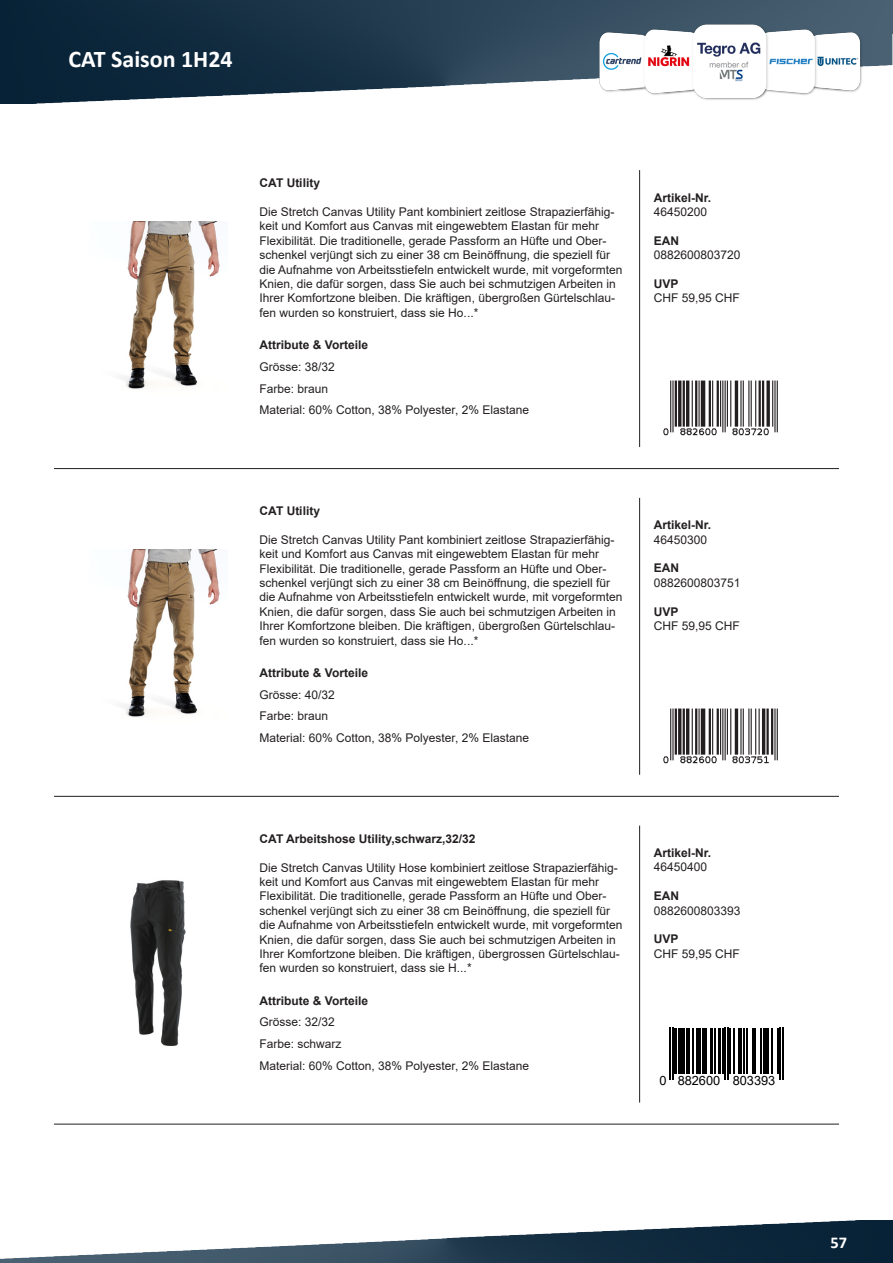
<style>
.page{position:relative;width:893px;height:1263px;background:#fff}
.page>*{position:absolute;margin:0;border:0;box-sizing:border-box;transform-origin:0 0}
.t1{font:700 24px "Calibri";color:#fff}
.t2{font:700 16.5px "Calibri";color:#fff}
.t3{font:12.75px "Arial";color:#000}
.t4{font:12px/14.4px "Arial";color:#231f20}
.t5{font:700 12px "Arial";color:#231f20}
</style>
<div class="page">
<img style="left:0;top:0;width:893px;height:104px">
<img style="left:604px;top:0;width:259px;height:104px">
<img style="left:0;top:1220px;width:893px;height:43px">
<img style="left:597px;top:22px;width:266px;height:79px">
<img style="left:122px;top:221px;width:98px;height:169px">
<hr style="left:639px;top:170px;width:1px;height:277px;background:#231f20">
<hr style="left:54px;top:468px;width:785px;height:1px;background:#231f20">
<img style="left:663px;top:380px;width:115px;height:56px">
<img style="left:122px;top:549px;width:98px;height:169px">
<hr style="left:639px;top:498px;width:1px;height:277px;background:#231f20">
<hr style="left:54px;top:796px;width:785px;height:1px;background:#231f20">
<img style="left:663px;top:708px;width:115px;height:56px">
<img style="left:130px;top:880px;width:56px;height:166px">
<hr style="left:639px;top:826px;width:1px;height:276px;background:#231f20">
<hr style="left:54px;top:1124px;width:785px;height:1px;background:#231f20">
<svg style="left:669px;top:1028px;width:115px;height:52px"></svg>
<hr style="left:670px;top:1028px;width:1px;height:52px;background:#000">
<hr style="left:672px;top:1028px;width:1px;height:52px;background:#000">
<hr style="left:674px;top:1028px;width:3px;height:45px;background:#000">
<hr style="left:678px;top:1028px;width:4px;height:45px;background:#000">
<hr style="left:683px;top:1028px;width:2px;height:45px;background:#000">
<hr style="left:686px;top:1028px;width:4px;height:45px;background:#000">
<hr style="left:692px;top:1028px;width:2px;height:45px;background:#000">
<hr style="left:696px;top:1028px;width:2px;height:45px;background:#000">
<hr style="left:700px;top:1028px;width:1px;height:45px;background:#000">
<div style="left:702px;top:1028px;width:5px;height:45px;background:#000"></div>
<hr style="left:710px;top:1028px;width:3px;height:45px;background:#000">
<hr style="left:714px;top:1028px;width:1px;height:45px;background:#000">
<hr style="left:719px;top:1028px;width:2px;height:45px;background:#000">
<hr style="left:722px;top:1028px;width:1px;height:45px;background:#000">
<hr style="left:725px;top:1028px;width:1px;height:52px;background:#000">
<hr style="left:727px;top:1028px;width:1px;height:52px;background:#000">
<hr style="left:729px;top:1028px;width:2px;height:45px;background:#000">
<hr style="left:733px;top:1028px;width:1px;height:45px;background:#000">
<hr style="left:738px;top:1028px;width:3px;height:45px;background:#000">
<hr style="left:744px;top:1028px;width:1px;height:45px;background:#000">
<hr style="left:746px;top:1028px;width:1px;height:45px;background:#000">
<hr style="left:752px;top:1028px;width:1px;height:45px;background:#000">
<hr style="left:755px;top:1028px;width:1px;height:45px;background:#000">
<hr style="left:761px;top:1028px;width:1px;height:45px;background:#000">
<hr style="left:763px;top:1028px;width:4px;height:45px;background:#000">
<hr style="left:768px;top:1028px;width:1px;height:45px;background:#000">
<hr style="left:771px;top:1028px;width:2px;height:45px;background:#000">
<hr style="left:777px;top:1028px;width:2px;height:45px;background:#000">
<hr style="left:780px;top:1028px;width:1px;height:52px;background:#000">
<hr style="left:782px;top:1028px;width:1px;height:52px;background:#000">
<h1 class="t1" style="left:68px;top:42px;width:166px">CAT Saison 1H24</h1>
<p class="t5" style="left:260px;top:175px;width:62px">CAT Utility</p>
<p class="t4" style="left:260px;top:205px;width:364px">Die Stretch Canvas Utility Pant kombiniert zeitlose Strapazierfähig&shy;keit und Komfort aus Canvas mit eingewebtem Elastan für mehr Flexibilität. Die traditionelle, gerade Passform an Hüfte und Ober&shy;schenkel verjüngt sich zu einer 38 cm Beinöffnung, die speziell für die Aufnahme von Arbeitsstiefeln entwickelt wurde, mit vorgeformten Knien, die dafür sorgen, dass Sie auch bei schmutzigen Arbeiten in Ihrer Komfortzone bleiben. Die kräftigen, übergroßen Gürtelschlau&shy;fen wurden so konstruiert, dass sie Ho...*</p>
<p class="t5" style="left:260px;top:337px;width:110px">Attribute &amp; Vorteile</p>
<p class="t4" style="left:260px;top:359px;width:77px">Grösse: 38/32</p>
<p class="t4" style="left:260px;top:377px;width:271px;line-height:21.6px">Farbe: braun<br>Material: 60% Cotton, 38% Polyester, 2% Elastane</p>
<p class="t5" style="left:654px;top:189px;width:59px">Artikel-Nr.</p>
<p class="t4" style="left:654px;top:204px;width:55px">46450200</p>
<p class="t5" style="left:654px;top:232px;width:27px">EAN</p>
<p class="t4" style="left:654px;top:248px;width:88px">0882600803720</p>
<p class="t5" style="left:654px;top:275px;width:26px">UVP</p>
<p class="t4" style="left:654px;top:291px;width:88px">CHF 59,95 CHF</p>
<p class="t5" style="left:260px;top:502px;width:62px">CAT Utility</p>
<p class="t4" style="left:260px;top:532px;width:364px">Die Stretch Canvas Utility Pant kombiniert zeitlose Strapazierfähig&shy;keit und Komfort aus Canvas mit eingewebtem Elastan für mehr Flexibilität. Die traditionelle, gerade Passform an Hüfte und Ober&shy;schenkel verjüngt sich zu einer 38 cm Beinöffnung, die speziell für die Aufnahme von Arbeitsstiefeln entwickelt wurde, mit vorgeformten Knien, die dafür sorgen, dass Sie auch bei schmutzigen Arbeiten in Ihrer Komfortzone bleiben. Die kräftigen, übergroßen Gürtelschlau&shy;fen wurden so konstruiert, dass sie Ho...*</p>
<p class="t5" style="left:260px;top:664px;width:110px">Attribute &amp; Vorteile</p>
<p class="t4" style="left:260px;top:687px;width:77px">Grösse: 40/32</p>
<p class="t4" style="left:260px;top:705px;width:271px;line-height:21.6px">Farbe: braun<br>Material: 60% Cotton, 38% Polyester, 2% Elastane</p>
<p class="t5" style="left:654px;top:517px;width:59px">Artikel-Nr.</p>
<p class="t4" style="left:654px;top:532px;width:55px">46450300</p>
<p class="t5" style="left:654px;top:560px;width:27px">EAN</p>
<p class="t4" style="left:654px;top:575px;width:88px">0882600803751</p>
<p class="t5" style="left:654px;top:603px;width:26px">UVP</p>
<p class="t4" style="left:654px;top:619px;width:88px">CHF 59,95 CHF</p>
<p class="t5" style="left:260px;top:830px;width:217px">CAT Arbeitshose Utility,schwarz,32/32</p>
<p class="t4" style="left:260px;top:860px;width:364px">Die Stretch Canvas Utility Hose kombiniert zeitlose Strapazierfähig&shy;keit und Komfort aus Canvas mit eingewebtem Elastan für mehr Flexibilität. Die traditionelle, gerade Passform an Hüfte und Ober&shy;schenkel verjüngt sich zu einer 38 cm Beinöffnung, die speziell für die Aufnahme von Arbeitsstiefeln entwickelt wurde, mit vorgeformten Knien, die dafür sorgen, dass Sie auch bei schmutzigen Arbeiten in Ihrer Komfortzone bleiben. Die kräftigen, übergrossen Gürtelschlau&shy;fen wurden so konstruiert, dass sie H...*</p>
<p class="t5" style="left:260px;top:992px;width:110px">Attribute &amp; Vorteile</p>
<p class="t4" style="left:260px;top:1015px;width:77px">Grösse: 32/32</p>
<p class="t4" style="left:260px;top:1033px;width:271px;line-height:21.6px">Farbe: schwarz<br>Material: 60% Cotton, 38% Polyester, 2% Elastane</p>
<p class="t5" style="left:654px;top:844px;width:59px">Artikel-Nr.</p>
<p class="t4" style="left:654px;top:860px;width:55px">46450400</p>
<p class="t5" style="left:654px;top:887px;width:27px">EAN</p>
<p class="t4" style="left:654px;top:903px;width:88px">0882600803393</p>
<p class="t5" style="left:654px;top:931px;width:26px">UVP</p>
<p class="t4" style="left:654px;top:946px;width:88px">CHF 59,95 CHF</p>
<p class="t3" style="left:659px;top:1072px;width:117px">0 882600 803393</p>
<h2 class="t2" style="left:831px;top:1230px;width:18px">57</h2>
</div>
